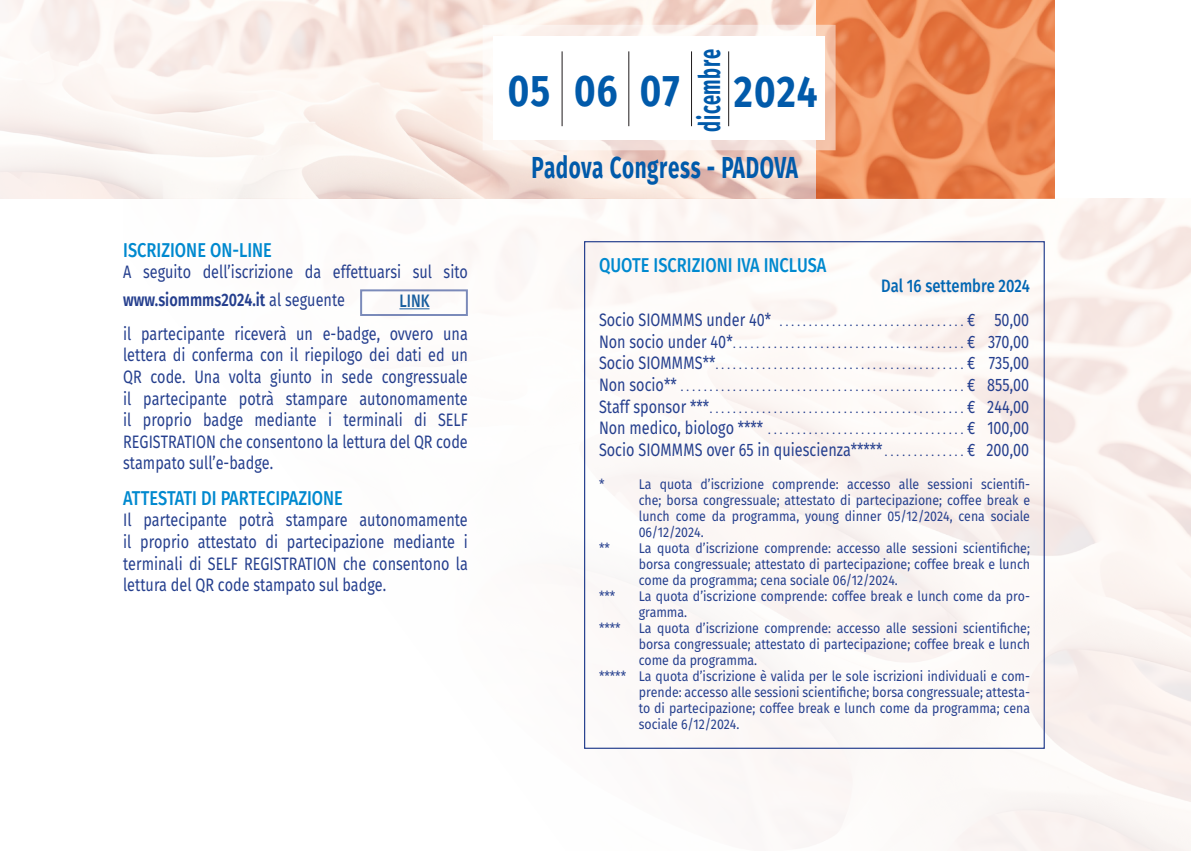
<style>
.page{position:relative;width:1191px;height:851px;background:#fff}
.page>*{position:absolute;margin:0;border:0;box-sizing:border-box;transform-origin:0 0}
.t1{font:700 44.2px "Fira Sans";letter-spacing:.03em;color:#015aaa;scale:.83 1}
.t2{font:700 30.4px "Fira Sans";letter-spacing:.03em;color:#015aaa;scale:.68 1}
.t3{font:700 29.6px "Fira Sans";letter-spacing:.03em;color:#015aaa;scale:.62 1}
.t4{font:500 20px "Fira Sans";color:#0089cf;scale:.82 1}
.t5{font:18px/21.6px "Fira Sans";color:#253f8e;text-align:justify;scale:.8 1}
.t6{font:600 18px "Fira Sans";color:#253f8e;scale:.8 1}
.t7{font:500 18px "Fira Sans";color:#0166b3;scale:.82 1}
.t8{font:500 18px "Fira Sans";color:#175d9e;scale:.8 1}
.t9{font:14px/16px "Fira Sans";color:#253f8e;text-align:justify;scale:.88 1}
.t10{font:12px/21.6px "Fira Sans";color:#253f8e;text-align:justify;scale:.9 1}
.s1{font-weight:400}
.s2{font-size:18px}
.s3{font-size:12px}
</style>
<div class="page">
<img style="left:0;top:0;width:1054px;height:198px">
<div style="left:482px;top:25px;width:353px;height:125px;border:24px solid #fff"></div>
<div style="left:493px;top:37px;width:332px;height:103px;background:#fff"></div>
<hr style="left:561px;top:51px;width:1px;height:75px;background:#231f20">
<hr style="left:628px;top:51px;width:1px;height:75px;background:#231f20">
<hr style="left:691px;top:51px;width:1px;height:75px;background:#231f20">
<hr style="left:728px;top:51px;width:1px;height:75px;background:#231f20">
<img style="left:123px;top:198px;width:1068px;height:652px">
<hr style="left:399px;top:308px;width:30px;height:1px;background:#175d9e">
<p class="t4" style="left:123px;top:234px;width:183px">ISCRIZIONE ON-LINE</p>
<p class="t5" style="left:123px;top:261px;width:432px">A seguito dell’iscrizione da effettuarsi sul sito</p>
<p class="t6" style="left:123px;top:285px;width:279px">www.siommms2024.it <span class="s1">al seguente</span></p>
<p class="t5" style="left:123px;top:322px;width:432px">il partecipante riceverà un e‑badge, ovvero una lettera di conferma con il riepilogo dei dati ed un QR code. Una volta giunto in sede congressuale il partecipante potrà stampare autonomamente il proprio badge mediante i terminali di SELF REGISTRATION che consentono la lettura del QR code stampato sull’e‑badge.</p>
<p class="t4" style="left:123px;top:481px;width:269px">ATTESTATI DI PARTECIPAZIONE</p>
<p class="t5" style="left:123px;top:508px;width:432px">Il partecipante potrà stampare autonomamente il proprio attestato di partecipazione mediante i terminali di SELF REGISTRATION che consentono la lettura del QR code stampato sul badge.</p>
<p class="t8" style="left:399px;top:286px;width:39px">LINK</p>
<h1 class="t1" style="left:508px;top:53px;width:208px">05 06 07</h1>
<h3 class="t3" style="left:685px;top:131px;width:134px;rotate:-90deg">dicembre</h3>
<h1 class="t1" style="left:734px;top:54px;width:102px">2024</h1>
<h2 class="t2" style="left:531px;top:142px;width:393px">Padova Congress - PADOVA</h2>
<p class="t4" style="left:599px;top:249px;width:279px">QUOTE ISCRIZIONI IVA INCLUSA</p>
<p class="t7" style="left:881px;top:272px;width:183px">Dal 16 settembre 2024</p>
<p class="t10" style="left:599px;top:311px;width:479px"><span class="s2">Socio SIOMMMS under 40*</span> ................................<span class="s2">€ 50,00<br>Non socio under 40*</span>........................................<span class="s2">€ 370,00<br>Socio SIOMMMS**</span>...........................................<span class="s2">€ 735,00</span></p>
<p class="t10" style="left:599px;top:375px;width:479px"><span class="s2">Non socio**</span> .................................................<span class="s2">€ 855,00</span></p>
<p class="t10" style="left:599px;top:397px;width:479px"><span class="s2">Staff sponsor ***</span>............................................<span class="s2">€ 244,00</span></p>
<p class="t10" style="left:599px;top:419px;width:479px"><span class="s2">Non medico, biologo ****</span> ..................................<span class="s2">€ 100,00</span></p>
<p class="t5" style="left:599px;top:438px;width:539px">Socio SIOMMMS over 65 in quiescienza***** <span class="s3">. . . . . . . . . . . . . .</span> € 200,00</p>
<p class="t9" style="left:599px;top:475px;width:8px">*</p>
<p class="t9" style="left:639px;top:475px;width:446px">La quota d’iscrizione comprende: accesso alle sessioni scientifi&shy;che; borsa congressuale; attestato di partecipazione; coffee break e lunch come da programma, young dinner 05/12/2024, cena sociale 06/12/2024.</p>
<p class="t9" style="left:599px;top:539px;width:14px">**</p>
<p class="t9" style="left:639px;top:539px;width:446px">La quota d’iscrizione comprende: accesso alle sessioni scientifiche; borsa congressuale; attestato di partecipazione; coffee break e lunch come da programma; cena sociale 06/12/2024.</p>
<p class="t9" style="left:599px;top:587px;width:20px">***</p>
<p class="t9" style="left:639px;top:587px;width:446px">La quota d’iscrizione comprende: coffee break e lunch come da pro&shy;gramma.</p>
<p class="t9" style="left:599px;top:619px;width:26px">****</p>
<p class="t9" style="left:639px;top:619px;width:446px">La quota d’iscrizione comprende: accesso alle sessioni scientifiche; borsa congressuale; attestato di partecipazione; coffee break e lunch come da programma.</p>
<p class="t9" style="left:639px;top:667px;width:446px;text-indent:-40px">***** La quota d’iscrizione è valida per le sole iscrizioni individuali e com&shy;prende: accesso alle sessioni scientifiche; borsa congressuale; attesta&shy;to di partecipazione; coffee break e lunch come da programma; cena sociale 6/12/2024.</p>
</div>
